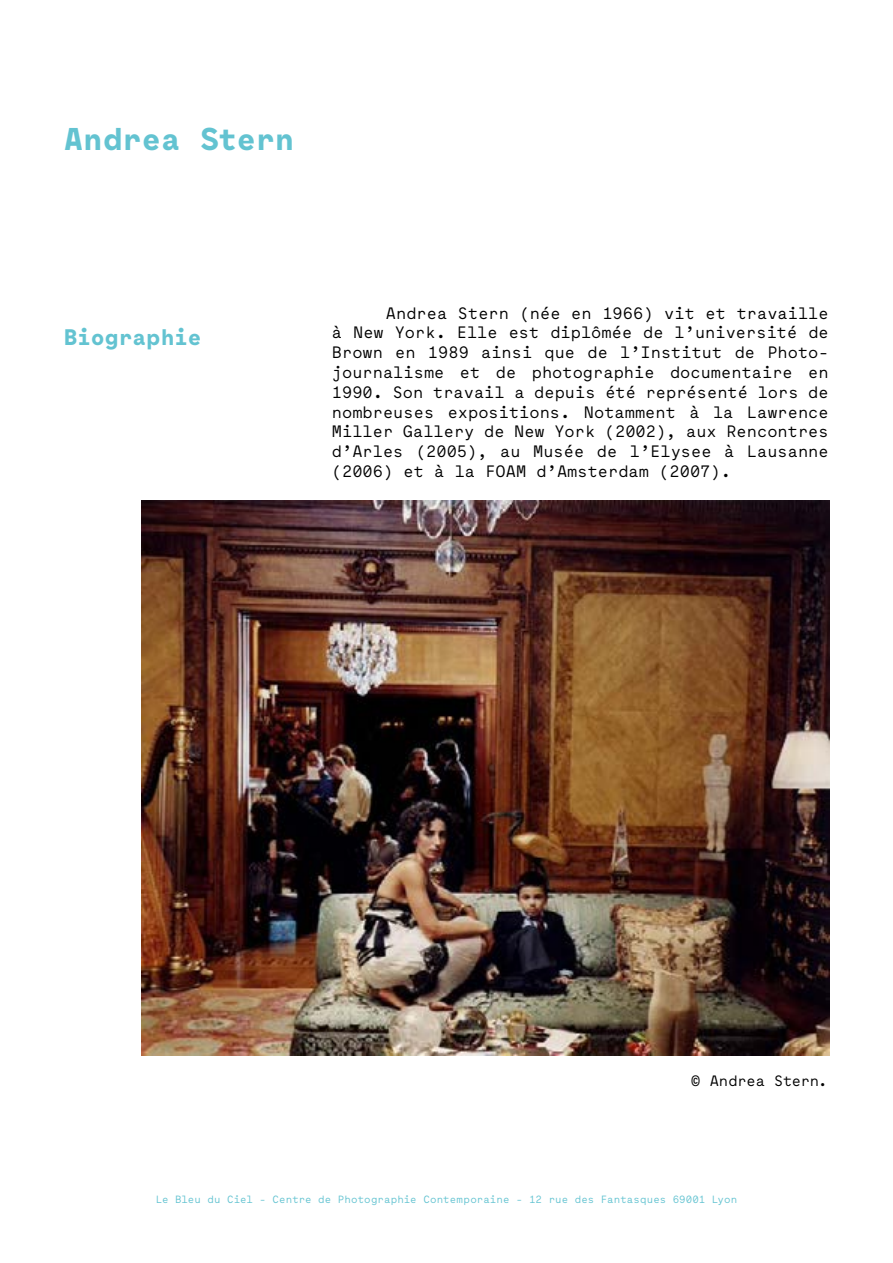
<style>
.page{position:relative;width:893px;height:1263px;background:#fff}
.page>*{position:absolute;margin:0;border:0;box-sizing:border-box;transform-origin:0 0}
.t1{font:700 31.5px "Maax Mono";letter-spacing:-.015em;color:#63c3d1}
.t2{font:700 22.5px "Maax Mono";letter-spacing:-.015em;color:#63c3d1}
.t3{font:16.5px/19.8px "Maax Mono";color:#000;text-align:justify}
.t4{font:15px "Maax Mono";letter-spacing:-.015em;color:#000}
.t5{font:10.5px "Maax Mono";letter-spacing:.005em;color:#63c3d1}
</style>
<div class="page">
<img style="left:142px;top:501px;width:687px;height:554px">
<h1 class="t1" style="left:64px;top:117px;width:232px">Andrea Stern</h1>
<h2 class="t2" style="left:64px;top:321px;width:139px">Biographie</h2>
<p class="t3" style="left:332px;top:302px;width:498px;text-indent:54px">Andrea Stern (née en 1966) vit et travaille à New York. Elle est diplômée de l’université de Brown en 1989 ainsi que de l’Institut de Photo&shy;journalisme et de photographie documentaire en 1990. Son travail a depuis été représenté lors de nombreuses expositions. Notamment à la Lawrence Miller Gallery de New York (2002), aux Rencontres d’Arles (2005), au Musée de l’Elysee à Lausanne (2006) et à la FOAM d’Amsterdam (2007).</p>
<p class="t4" style="left:691px;top:1070px;width:138px">© Andrea Stern.</p>
<p class="t5" style="left:156px;top:1192px;width:583px">Le Bleu du Ciel - Centre de Photographie Contemporaine - 12 rue des Fantasques 69001 Lyon</p>
</div>
